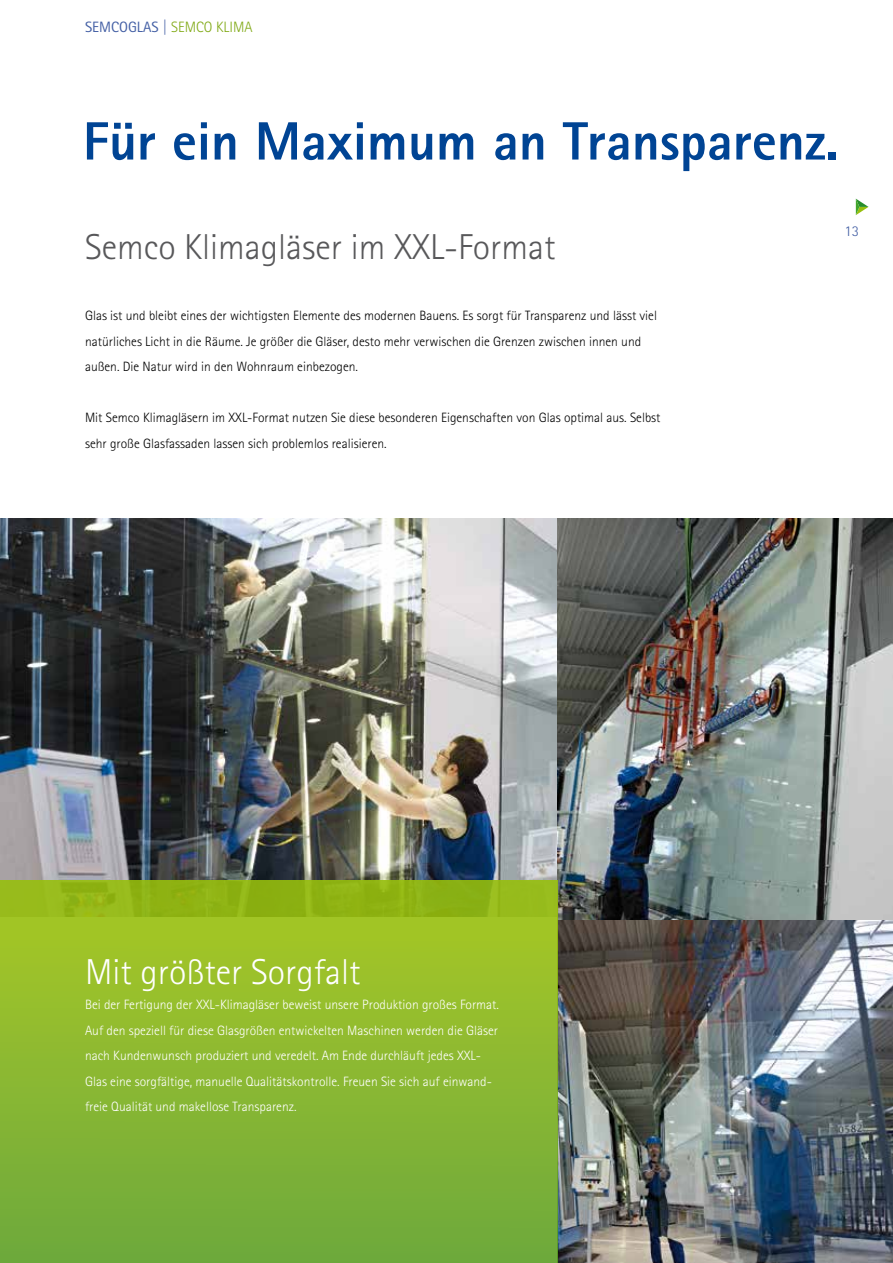
<style>
.page{position:relative;width:893px;height:1263px;background:#fff}
.page>*{position:absolute;margin:0;border:0;box-sizing:border-box;transform-origin:0 0}
.t1{font:800 54px "Rotis Sans Serif Std";color:#004494}
.t2{font:300 36px "Rotis Sans Serif Std";color:#58585a}
.t3{font:300 36px "Rotis Sans Serif Std";color:#fff}
.t4{font:300 15px "Rotis Sans Serif Std";color:#80a915}
.t5{font:300 15px "Rotis Sans Serif Std";color:#4460a5}
.t6{font:300 13.5px/25.5px "Rotis Sans Serif Std";color:#000}
.t7{font:300 13.5px/25.5px "Rotis Sans Serif Std";color:#fff}
.s1{font-weight:400;color:#4460a5}
.s2{color:#4460a5}
</style>
<div class="page">
<svg style="left:856px;top:199px;width:12px;height:16px"></svg>
<img style="left:0;top:519px;width:557px;height:361px">
<img style="left:557px;top:920px;width:336px;height:343px">
<img style="left:557px;top:519px;width:336px;height:401px">
<svg style="left:0;top:880px;width:557px;height:383px;background:#89b62f"></svg>
<p class="t4" style="left:85px;top:18px;width:169px"><span class="s1">SEMCOGLAS</span> <span class="s2">|</span> SEMCO KLIMA</p>
<h1 class="t1" style="left:83px;top:107px;width:757px">Für ein Maximum an Transparenz.</h1>
<h2 class="t2" style="left:85px;top:227px;width:472px">Semco Klimagläser im XXL-Format</h2>
<p class="t6" style="left:85px;top:303px;width:573px">Glas ist und bleibt eines der wichtigsten Elemente des modernen Bauens. Es sorgt für Transparenz und lässt viel natürliches Licht in die Räume. Je größer die Gläser, desto mehr verwischen die Grenzen zwischen innen und außen. Die Natur wird in den Wohnraum einbezogen.</p>
<p class="t6" style="left:85px;top:405px;width:577px">Mit Semco Klimagläsern im XXL-Format nutzen Sie diese besonderen Eigenschaften von Glas optimal aus. Selbst sehr große Glasfassaden lassen sich problemlos realisieren.</p>
<p class="t5" style="left:844px;top:222px;width:16px">13</p>
<h2 class="t3" style="left:85px;top:951px;width:277px">Mit größter Sorgfalt</h2>
<p class="t7" style="left:85px;top:992px;width:415px">Bei der Fertigung der XXL-Klimagläser beweist unsere Produktion großes Format.<br>Auf den speziell für diese Glasgrößen entwickelten Maschinen werden die Gläser nach Kundenwunsch produziert und veredelt. Am Ende durchläuft jedes XXL-Glas eine sorgfältige, manuelle Qualitätskontrolle. Freuen Sie sich auf einwand&shy;freie Qualität und makellose Transparenz.</p>
</div>
